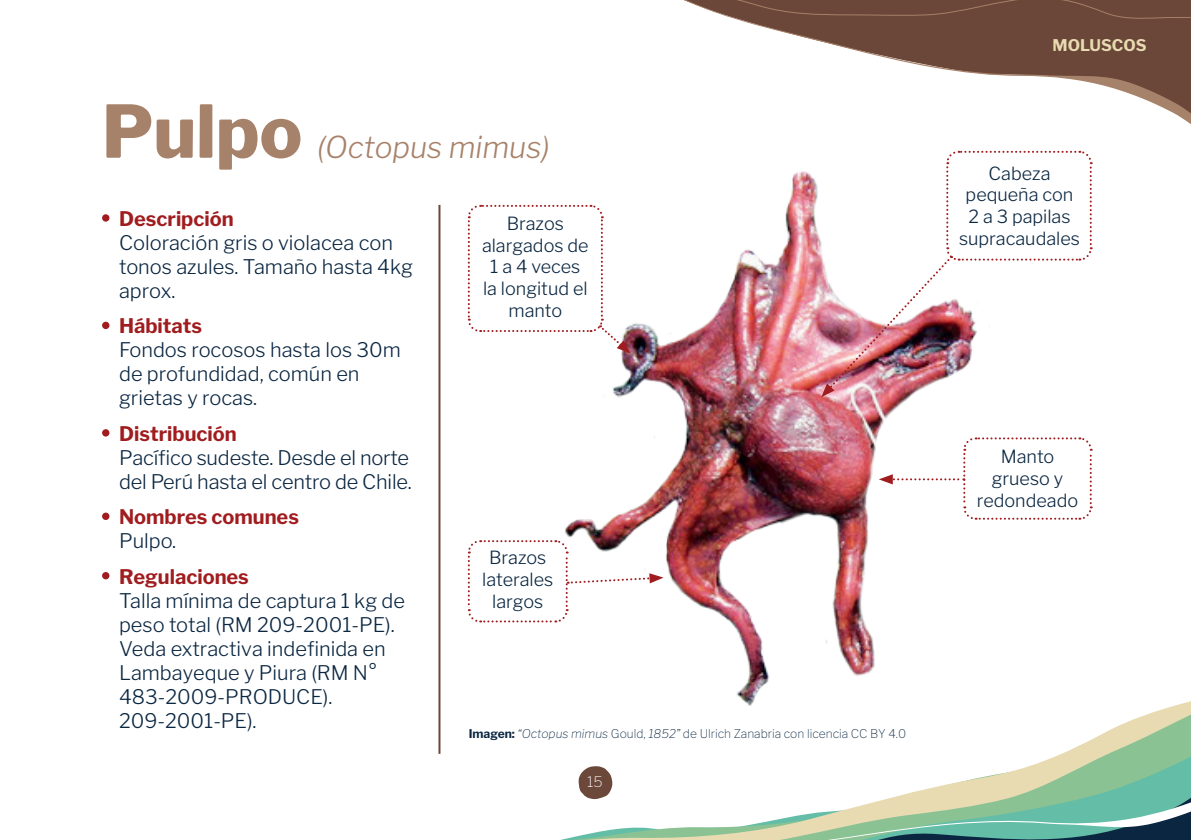
<style>
.page{position:relative;width:1191px;height:840px;background:#fff}
.page>*{position:absolute;margin:0;border:0;box-sizing:border-box;transform-origin:0 0}
.t1{font:800 72px "Libre Franklin";color:#a7826a}
.t2{font:italic 300 30px "Libre Franklin";color:#a7826a}
.t3{font:300 20px/24px "Libre Franklin";color:#0a2641}
.t4{font:700 20px "Libre Franklin";color:#a01c1f}
.t5{font:300 18px/21.6px "Libre Franklin";color:#0a2641;text-align:center}
.t6{font:700 16px "Libre Franklin";color:#e8dbb2}
.t7{font:100 14.4px "Libre Franklin";color:#fff}
.t8{font:100 12px "Libre Franklin";color:#0a2641}
.s1{font-weight:700}
.s2{font-style:italic}
</style>
<div class="page">
<img style="left:565px;top:171px;width:345px;height:508px">
<div style="left:102px;top:214px;width:7px;height:7px;background:#a01c1f;border-radius:50%"></div>
<div style="left:102px;top:321px;width:7px;height:8px;background:#a01c1f;border-radius:50%"></div>
<div style="left:102px;top:429px;width:7px;height:7px;background:#a01c1f;border-radius:50%"></div>
<div style="left:102px;top:512px;width:7px;height:7px;background:#a01c1f;border-radius:50%"></div>
<div style="left:102px;top:571px;width:7px;height:8px;background:#a01c1f;border-radius:50%"></div>
<hr style="left:438px;top:205px;width:2px;height:548px;background:#6a4738">
<svg style="left:467px;top:204px;width:163px;height:149px"></svg>
<svg style="left:467px;top:538px;width:196px;height:85px"></svg>
<svg style="left:878px;top:436px;width:214px;height:84px"></svg>
<img style="left:821px;top:150px;width:271px;height:247px">
<svg style="left:565px;top:679px;width:626px;height:160px"></svg>
<svg style="left:655px;top:780px;width:536px;height:59px"></svg>
<svg style="left:578px;top:765px;width:35px;height:33px"></svg>
<svg style="left:739px;top:20px;width:452px;height:105px"></svg>
<svg style="left:684px;top:0;width:507px;height:20px"></svg>
<p class="t1" style="left:102px;top:88px;width:202px">Pulpo</p>
<p class="t2" style="left:317px;top:129px;width:234px">(Octopus mimus)</p>
<p class="t4" style="left:119px;top:206px;width:116px">Descripción</p>
<p class="t3" style="left:119px;top:230px;width:295px">Coloración gris o violacea con tonos azules. Tamaño hasta 4kg aprox.</p>
<p class="t4" style="left:119px;top:314px;width:84px">Hábitats</p>
<p class="t3" style="left:119px;top:338px;width:283px">Fondos rocosos hasta los 30m</p>
<p class="t3" style="left:119px;top:362px;width:242px">de profundidad, común en grietas y rocas.</p>
<p class="t4" style="left:119px;top:421px;width:119px">Distribución</p>
<p class="t3" style="left:119px;top:445px;width:294px">Pacífico sudeste. Desde el norte del Perú hasta el centro de Chile.</p>
<p class="t4" style="left:119px;top:504px;width:181px">Nombres comunes</p>
<p class="t3" style="left:119px;top:528px;width:59px">Pulpo.</p>
<p class="t4" style="left:119px;top:564px;width:131px">Regulaciones</p>
<p class="t3" style="left:119px;top:588px;width:287px">Talla mínima de captura 1 kg de peso total (RM 209-2001-PE).</p>
<p class="t3" style="left:119px;top:636px;width:268px">Veda extractiva indefinida en<br>Lambayeque y Piura (RM N°<br>483-2009-PRODUCE).</p>
<p class="t3" style="left:119px;top:708px;width:139px">209-2001-PE).</p>
<p class="t5" style="left:482px;top:213px;width:108px">Brazos alargados de<br>1 a 4 veces la longitud el manto</p>
<p class="t5" style="left:482px;top:546px;width:73px">Brazos laterales largos</p>
<p class="t8" style="left:469px;top:725px;width:439px"><span class="s1">Imagen:</span> <span class="s2">“Octopus mimus</span> Gould, <span class="s2">1852”</span> de Ulrich Zanabria con licencia CC BY 4.0</p>
<p class="t7" style="left:587px;top:772px;width:17px">15</p>
<p class="t6" style="left:1052px;top:35px;width:96px">MOLUSCOS</p>
<p class="t5" style="left:988px;top:162px;width:63px">Cabeza</p>
<p class="t5" style="left:959px;top:184px;width:122px">pequeña con<br>2 a 3 papilas supracaudales</p>
<p class="t5" style="left:977px;top:446px;width:103px">Manto grueso y redondeado</p>
</div>
